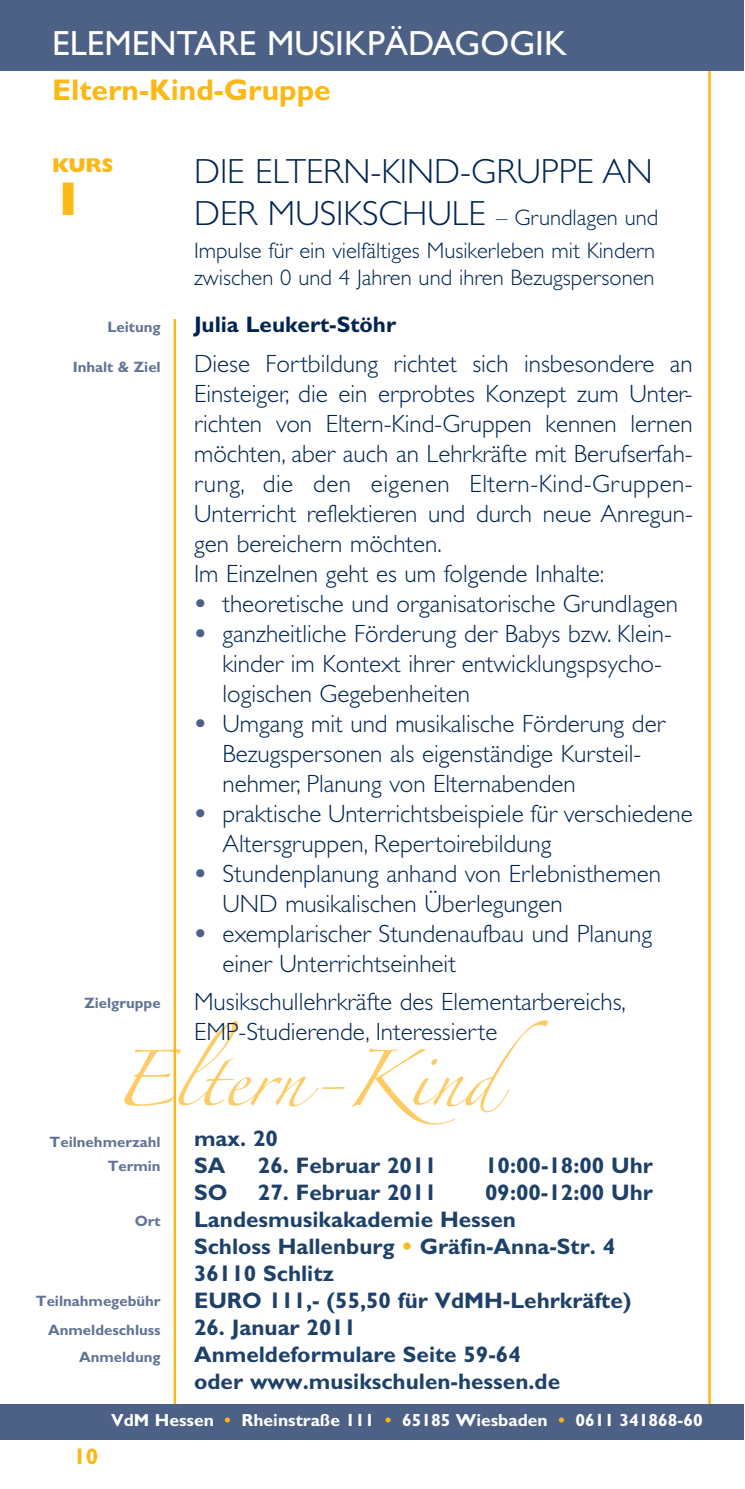
<style>
.page{position:relative;width:745px;height:1489px;background:#fff}
.page>*{position:absolute;margin:0;border:0;box-sizing:border-box;transform-origin:0 0}
.t1{font:800 47.5px "Gill Sans";color:#fcb814}
.t2{font:300 35px/42px "Gill Sans";color:#002451}
.t3{font:35px "Gill Sans";color:#fff}
.t4{font:700 30px "M Gill Sans";color:#fcb814}
.t5{font:300 25px/30px "Gill Sans";color:#002451}
.t6{font:700 22.5px/27px "M Gill Sans";color:#1e416a}
.t7{font:300 22.5px/27px "Gill Sans";color:#002451}
.t8{font:700 22.5px "M Gill Sans";color:#002451}
.t9{font:700 22.5px "M Gill Sans";color:#fcb814}
.t10{font:800 20px "Gill Sans";color:#fcb814}
.t11{font:700 17.5px "M Gill Sans";color:#fff}
.t12{font:700 15px/28px "M Gill Sans";color:#627396;text-align:right}
.s1{font-size:22.5px}
.s2{font-weight:800;color:#4d6086}
.s3{font-family:"Gill Sans";font-weight:800;color:#fcb814}
.s4{color:#fcb814}
</style>
<div class="page">
<svg style="left:124px;top:1020px;width:424px;height:104px"></svg>
<hr style="left:707px;top:71px;width:3px;height:1332px;background:#fcb814">
<hr style="left:173px;top:319px;width:3px;height:1084px;background:#fcb814">
<div style="left:0;top:1px;width:742px;height:70px;background:#4d6086"></div>
<div style="left:0;top:1403px;width:742px;height:36px;background:#4d6086"></div>
<h2 class="t3" style="left:52px;top:23px;width:516px">ELEMENTARE MUSIKPÄDAGOGIK</h2>
<p class="t4" style="left:52px;top:73px;width:280px">Eltern-Kind-Gruppe</p>
<p class="t10" style="left:52px;top:154px;width:63px">KURS</p>
<h1 class="t1" style="left:52px;top:171px;width:34px">1</h1>
<p class="t12" style="left:107px;top:313px;width:55px">Leitung</p>
<p class="t12" style="left:73px;top:353px;width:89px">Inhalt &amp; Ziel</p>
<p class="t12" style="left:84px;top:989px;width:78px">Zielgruppe</p>
<h2 class="t2" style="left:194px;top:150px;width:465px">DIE ELTERN-KIND-GRUPPE AN<br>DER MUSIKSCHULE <span class="s1">– Grundlagen und</span></h2>
<p class="t7" style="left:194px;top:237px;width:462px">Impulse für ein vielfältiges Musikerleben mit Kindern zwischen 0 und 4 Jahren und ihren Bezugspersonen</p>
<p class="t8" style="left:194px;top:312px;width:203px">Julia Leukert-Stöhr</p>
<p class="t5" style="left:194px;top:348px;width:500px">Diese Fortbildung richtet sich insbesondere an Einsteiger, die ein erprobtes Konzept zum Unter&shy;richten von Eltern-Kind-Gruppen kennen lernen möchten, aber auch an Lehrkräfte mit Berufserfah&shy;rung, die den eigenen Eltern-Kind-Gruppen-Unterricht reflektieren und durch neue Anregun&shy;gen bereichern möchten.<br>Im Einzelnen geht es um folgende Inhalte:</p>
<p class="t5" style="left:194px;top:588px;width:485px"><span class="s2">•</span> theoretische und organisatorische Grundlagen</p>
<p class="t5" style="left:222px;top:618px;width:451px;text-indent:-28px"><span class="s2">•</span> ganzheitliche Förderung der Babys bzw. Klein&shy;kinder im Kontext ihrer entwicklungspsycho&shy;logischen Gegebenheiten</p>
<p class="t5" style="left:222px;top:708px;width:444px;text-indent:-28px"><span class="s2">•</span> Umgang mit und musikalische Förderung der<br>Bezugspersonen als eigenständige Kursteil&shy;nehmer, Planung von Elternabenden</p>
<p class="t5" style="left:222px;top:798px;width:471px;text-indent:-28px"><span class="s2">•</span> praktische Unterrichtsbeispiele für verschiedene<br>Altersgruppen, Repertoirebildung</p>
<p class="t5" style="left:222px;top:858px;width:440px;text-indent:-28px"><span class="s2">•</span> Stundenplanung anhand von Erlebnisthemen<br>UND musikalischen Überlegungen</p>
<p class="t5" style="left:222px;top:918px;width:431px;text-indent:-28px"><span class="s2">•</span> exemplarischer Stundenaufbau und Planung einer Unterrichtseinheit</p>
<p class="t5" style="left:194px;top:986px;width:433px">Musikschullehrkräfte des Elementarbereichs,<br>EMP-Studierende, Interessierte</p>
<p class="t12" style="left:50px;top:1130px;width:112px;line-height:24px">Teilnehmerzahl<br>Termin</p>
<p class="t6" style="left:194px;top:1125px;width:85px">max. 20<br>SA</p>
<p class="t6" style="left:258px;top:1152px;width:180px">26. Februar 2011</p>
<p class="t6" style="left:485px;top:1152px;width:169px">10:00-18:00 Uhr</p>
<p class="t6" style="left:194px;top:1179px;width:460px;text-indent:291px">09:00-12:00 Uhr<br>Landesmusikakademie Hessen<br>Schloss Hallenburg <span class="s3">•</span> Gräfin-Anna-Str. 4<br>36110 Schlitz<br>EURO 111,- (55,50 für VdMH-Lehrkräfte)</p>
<p class="t6" style="left:194px;top:1314px;width:367px">26. Januar 2011<br>Anmeldeformulare Seite 59-64 oder www.musikschulen-hessen.de</p>
<p class="t11" style="left:111px;top:1409px;width:592px">VdM Hessen <span class="s4">•</span> Rheinstraße 111 <span class="s4">•</span> 65185 Wiesbaden <span class="s4">•</span> 0611 341868-60</p>
<p class="t6" style="left:194px;top:1179px;width:35px">SO</p>
<p class="t6" style="left:258px;top:1179px;width:180px">27. Februar 2011</p>
<p class="t12" style="left:135px;top:1206px;width:27px">Ort</p>
<p class="t12" style="left:36px;top:1287px;width:126px">Teilnahmegebühr<br>Anmeldeschluss<br>Anmeldung</p>
<p class="t9" style="left:73px;top:1443px;width:26px">10</p>
</div>
